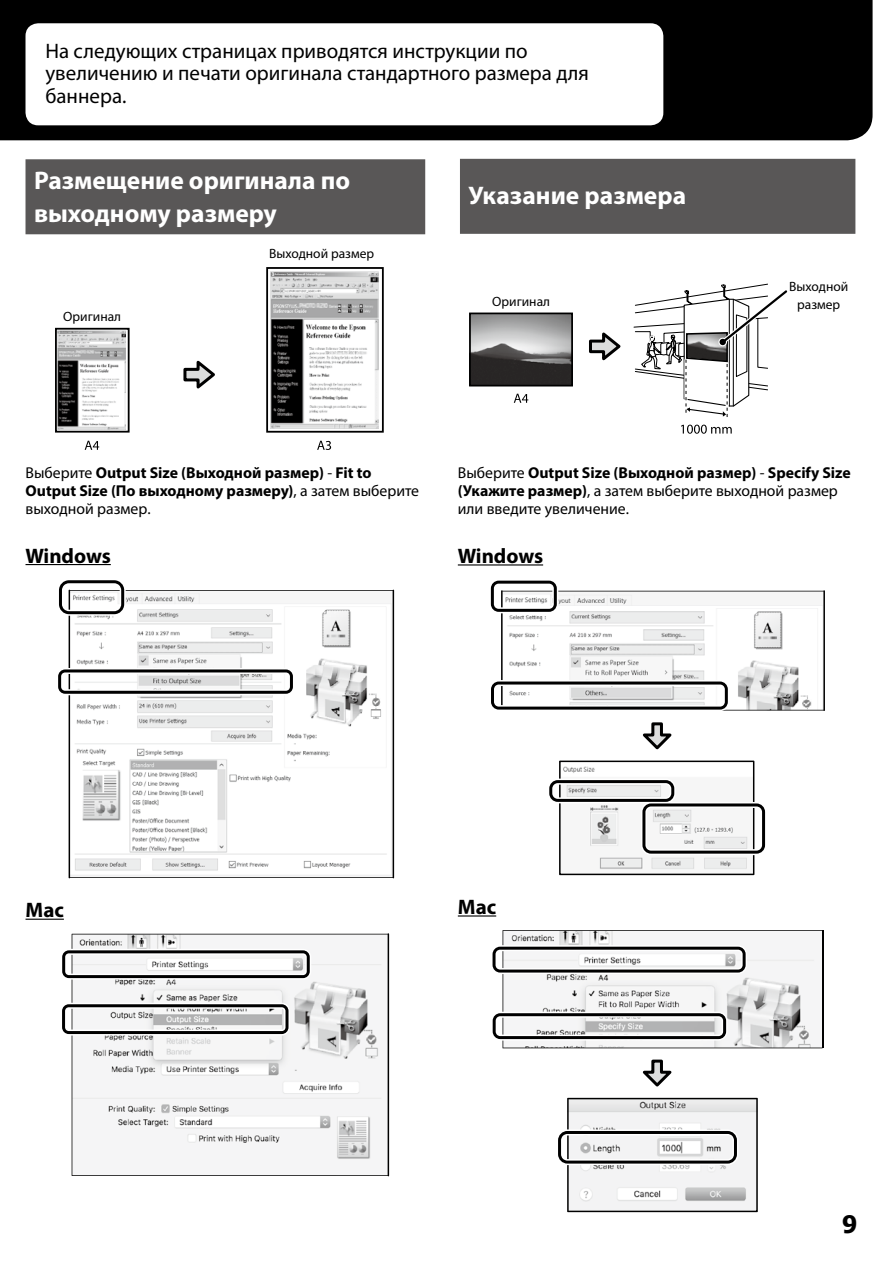
<style>
.page{position:relative;width:893px;height:1263px;background:#fff}
.page>*{position:absolute;margin:0;border:0;box-sizing:border-box;transform-origin:0 0}
.t1{font:700 25.5px/33px "Myriad Pro";color:#fff}
.t2{font:700 24px "Tahoma";color:#000}
.t3{font:21px/22.5px "Myriad Pro";color:#000}
.t4{font:700 21px "Myriad Pro";color:#000}
.t5{font:15.75px/18px "Myriad Pro";color:#000}
.t6{font:700 15.75px/18px "Myriad Pro";color:#000}
.t7{font:13.5px/18px "Myriad Pro";color:#000;text-align:center}
.s1{font-weight:400}
.s2{font-weight:700}
</style>
<div class="page">
<div style="left:0;top:0;width:873px;height:140px;background:#000"></div>
<div style="left:26px;top:23px;width:637px;height:102px;background:#fff;border-radius:13px"></div>
<div style="left:26px;top:159px;width:399px;height:75px;background:#595757"></div>
<hr style="left:26px;top:564px;width:85px;height:1px;background:#000">
<hr style="left:26px;top:919px;width:38px;height:1px;background:#000">
<img style="left:70px;top:591px;width:323px;height:286px">
<svg style="left:371px;top:698px;width:10px;height:8px"></svg>
<hr style="left:69px;top:590px;width:325px;height:1px;background:#000">
<hr style="left:69px;top:877px;width:325px;height:1px;background:#000">
<hr style="left:393px;top:590px;width:1px;height:288px;background:#000">
<hr style="left:69px;top:590px;width:1px;height:288px;background:#000">
<svg style="left:58px;top:668px;width:236px;height:27px"></svg>
<svg style="left:59px;top:580px;width:67px;height:36px"></svg>
<svg style="left:72px;top:934px;width:316px;height:242px;fill:#f5f5f6"></svg>
<hr style="left:388px;top:933px;width:1px;height:243px;background:#000">
<svg style="left:62px;top:1003px;width:228px;height:32px"></svg>
<svg style="left:62px;top:949px;width:249px;height:30px"></svg>
<svg style="left:58px;top:429px;width:68px;height:1px"></svg>
<div style="left:55px;top:328px;width:75px;height:105px;border:2px solid #000"></div>
<img style="left:58px;top:331px;width:68px;height:98px">
<div style="left:266px;top:267px;width:118px;height:166px;border:2px solid #000"></div>
<img style="left:270px;top:271px;width:108px;height:157px">
<svg style="left:183px;top:360px;width:32px;height:29px"></svg>
<svg style="left:317px;top:441px;width:14px;height:9px"></svg>
<svg style="left:85px;top:441px;width:14px;height:9px"></svg>
<hr style="left:458px;top:564px;width:85px;height:1px;background:#000">
<hr style="left:458px;top:915px;width:38px;height:1px;background:#000">
<img style="left:507px;top:594px;width:316px;height:116px">
<svg style="left:803px;top:699px;width:8px;height:8px"></svg>
<hr style="left:501px;top:591px;width:324px;height:1px;background:#000">
<hr style="left:501px;top:710px;width:324px;height:1px;background:#000">
<hr style="left:823px;top:590px;width:2px;height:121px;background:#000">
<hr style="left:501px;top:590px;width:2px;height:121px;background:#000">
<svg style="left:491px;top:680px;width:238px;height:31px"></svg>
<svg style="left:490px;top:580px;width:68px;height:33px"></svg>
<svg style="left:643px;top:722px;width:29px;height:28px"></svg>
<img style="left:563px;top:766px;width:185px;height:104px">
<div style="left:559px;top:760px;width:195px;height:115px;border:2px solid #000"></div>
<div style="left:548px;top:779px;width:128px;height:24px;border:6px solid #fff;border-radius:7px"></div>
<div style="left:549px;top:780px;width:125px;height:22px;border:3px solid #000;border-radius:7px"></div>
<div style="left:641px;top:802px;width:125px;height:53px;border:6px solid #fff;border-radius:7px"></div>
<div style="left:642px;top:803px;width:123px;height:51px;border:3px solid #000;border-radius:7px"></div>
<hr style="left:822px;top:930px;width:1px;height:118px;background:#000">
<svg style="left:492px;top:930px;width:330px;height:118px"></svg>
<svg style="left:642px;top:1059px;width:30px;height:28px"></svg>
<svg style="left:558px;top:1098px;width:200px;height:114px"></svg>
<div style="left:460px;top:159px;width:395px;height:75px;background:#595757"></div>
<img style="left:472px;top:316px;width:98px;height:67px">
<div style="left:469px;top:313px;width:104px;height:73px;border:2px solid #000"></div>
<svg style="left:589px;top:332px;width:32px;height:29px"></svg>
<svg style="left:514px;top:394px;width:14px;height:9px"></svg>
<svg style="left:681px;top:425px;width:51px;height:9px"></svg>
<svg style="left:633px;top:284px;width:155px;height:133px"></svg>
<h3 class="t3" style="left:45px;top:39px;width:545px">На следующих страницах приводятся инструкции по увеличению и печати оригинала стандартного размера для баннера.</h3>
<h1 class="t1" style="left:34px;top:163px;width:318px">Размещение оригинала по выходному размеру</h1>
<p class="t7" style="left:63px;top:307px;width:59px">Оригинал</p>
<p class="t7" style="left:269px;top:245px;width:107px">Выходной размер</p>
<h1 class="t1" style="left:468px;top:178px;width:219px">Указание размера</h1>
<p class="t7" style="left:492px;top:293px;width:59px">Оригинал</p>
<p class="t7" style="left:789px;top:277px;width:61px">Выходной размер</p>
<p class="t6" style="left:26px;top:463px;width:395px"><span class="s1">Выберите</span> Output Size (Выходной размер) <span class="s1">-</span> Fit to<br>Output Size (По выходному размеру)<span class="s1">, а затем выберите выходной размер.</span></p>
<h3 class="t4" style="left:26px;top:542px;width:87px">Windows</h3>
<p class="t5" style="left:458px;top:463px;width:394px">Выберите <span class="s2">Output Size (Выходной размер)</span> - <span class="s2">Specify Size (Укажите размер)</span>, а затем выберите выходной размер или введите увеличение.</p>
<h3 class="t4" style="left:458px;top:542px;width:87px">Windows</h3>
<h3 class="t4" style="left:26px;top:896px;width:40px">Mac</h3>
<h3 class="t4" style="left:458px;top:893px;width:40px">Mac</h3>
<h2 class="t2" style="left:842px;top:1207px;width:17px">9</h2>
</div>
